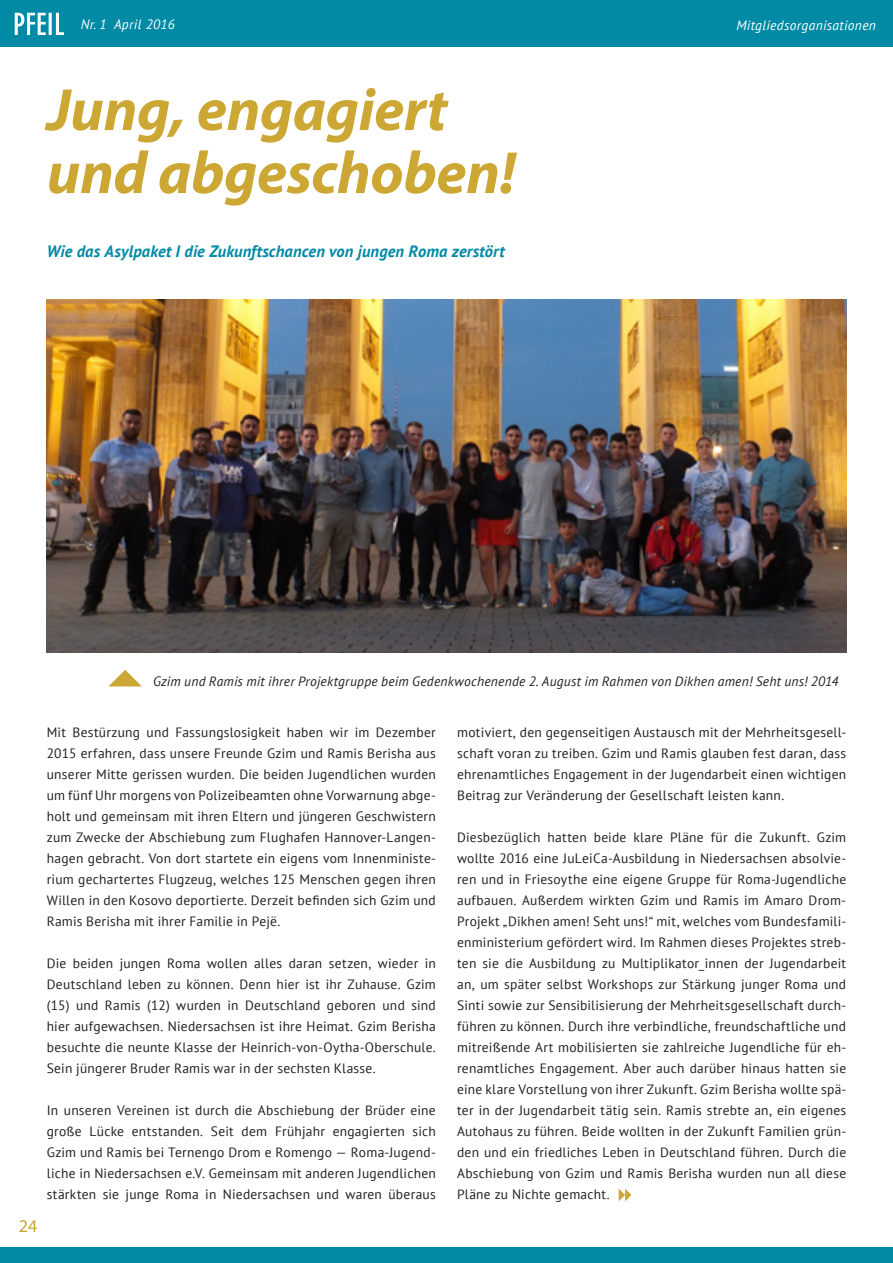
<style>
.page{position:relative;width:893px;height:1263px;background:#fff}
.page>*{position:absolute;margin:0;border:0;box-sizing:border-box;transform-origin:0 0}
.t1{font:italic 700 60px/63px "Myriad Pro";letter-spacing:-.005em;color:#cca734}
.t2{font:18px "Myriad Pro";color:#cca734}
.t3{font:italic 700 16.5px "PT Sans";letter-spacing:.01em;color:#008aa5}
.t4{font:13.5px/21px "PT Sans";letter-spacing:.02em;color:#231f20;text-align:justify}
.t5{font:italic 13.5px "PT Sans";letter-spacing:.02em;color:#231f20}
.t6{font:italic 13.5px "PT Sans";letter-spacing:.025em;color:#fff}
</style>
<div class="page">
<div style="left:0;top:0;width:893px;height:47px;background:#008aa5"></div>
<div style="left:0;top:1247px;width:893px;height:16px;background:#008aa5"></div>
<svg style="left:15px;top:13px;width:49px;height:22px"></svg>
<img style="left:47px;top:300px;width:799px;height:353px">
<svg style="left:619px;top:1188px;width:12px;height:13px"></svg>
<svg style="left:109px;top:670px;width:33px;height:16px"></svg>
<p class="t6" style="left:81px;top:16px;width:95px">Nr. 1 April 2016</p>
<h1 class="t1" style="left:47px;top:76px;width:470px">Jung, engagiert und abgeschoben!</h1>
<p class="t3" style="left:47px;top:240px;width:459px">Wie das Asylpaket I die Zukunftschancen von jungen Roma zerstört</p>
<p class="t6" style="left:736px;top:16px;width:141px">Mitgliedsorganisationen</p>
<p class="t5" style="left:153px;top:672px;width:687px">Gzim und Ramis mit ihrer Projektgruppe beim Gedenkwochenende 2. August im Rahmen von Dikhen amen! Seht uns! 2014</p>
<h2 class="t2" style="left:19px;top:1215px;width:20px">24</h2>
<p class="t4" style="left:47px;top:721px;width:391px">Mit Bestürzung und Fassungslosigkeit haben wir im Dezember 2015 erfahren, dass unsere Freunde Gzim und Ramis Berisha aus unserer Mitte gerissen wurden. Die beiden Jugendlichen wurden um fünf Uhr morgens von Polizeibeamten ohne Vorwarnung abge&shy;holt und gemeinsam mit ihren Eltern und jüngeren Geschwistern zum Zwecke der Abschiebung zum Flughafen Hannover-Langen&shy;hagen gebracht. Von dort startete ein eigens vom Innenministe&shy;rium gechartertes Flugzeug, welches 125 Menschen gegen ihren Willen in den Kosovo deportierte. Derzeit befinden sich Gzim und Ramis Berisha mit ihrer Familie in Pejë.</p>
<p class="t4" style="left:47px;top:952px;width:391px">Die beiden jungen Roma wollen alles daran setzen, wieder in Deutschland leben zu können. Denn hier ist ihr Zuhause. Gzim (15) und Ramis (12) wurden in Deutschland geboren und sind hier aufgewachsen. Niedersachsen ist ihre Heimat. Gzim Berisha besuchte die neunte Klasse der Heinrich-von-Oytha-Oberschule.<br>Sein jüngerer Bruder Ramis war in der sechsten Klasse.</p>
<p class="t4" style="left:47px;top:1099px;width:391px">In unseren Vereinen ist durch die Abschiebung der Brüder eine große Lücke entstanden. Seit dem Frühjahr engagierten sich Gzim und Ramis bei Ternengo Drom e Romengo — Roma-Jugend&shy;liche in Niedersachsen e.V. Gemeinsam mit anderen Jugendlichen stärkten sie junge Roma in Niedersachsen und waren überaus</p>
<p class="t4" style="left:457px;top:721px;width:391px">motiviert, den gegenseitigen Austausch mit der Mehrheitsgesell&shy;schaft voran zu treiben. Gzim und Ramis glauben fest daran, dass ehrenamtliches Engagement in der Jugendarbeit einen wichtigen Beitrag zur Veränderung der Gesellschaft leisten kann.</p>
<p class="t4" style="left:457px;top:826px;width:391px">Diesbezüglich hatten beide klare Pläne für die Zukunft. Gzim wollte 2016 eine JuLeiCa-Ausbildung in Niedersachsen absolvie&shy;ren und in Friesoythe eine eigene Gruppe für Roma-Jugendliche aufbauen. Außerdem wirkten Gzim und Ramis im Amaro Drom-Projekt „Dikhen amen! Seht uns!“ mit, welches vom Bundesfamili&shy;enministerium gefördert wird. Im Rahmen dieses Projektes streb&shy;ten sie die Ausbildung zu Multiplikator_innen der Jugendarbeit an, um später selbst Workshops zur Stärkung junger Roma und Sinti sowie zur Sensibilisierung der Mehrheitsgesellschaft durch&shy;führen zu können. Durch ihre verbindliche, freundschaftliche und mitreißende Art mobilisierten sie zahlreiche Jugendliche für eh&shy;renamtliches Engagement. Aber auch darüber hinaus hatten sie eine klare Vorstellung von ihrer Zukunft. Gzim Berisha wollte spä&shy;ter in der Jugendarbeit tätig sein. Ramis strebte an, ein eigenes Autohaus zu führen. Beide wollten in der Zukunft Familien grün&shy;den und ein friedliches Leben in Deutschland führen. Durch die Abschiebung von Gzim und Ramis Berisha wurden nun all diese Pläne zu Nichte gemacht.</p>
</div>
